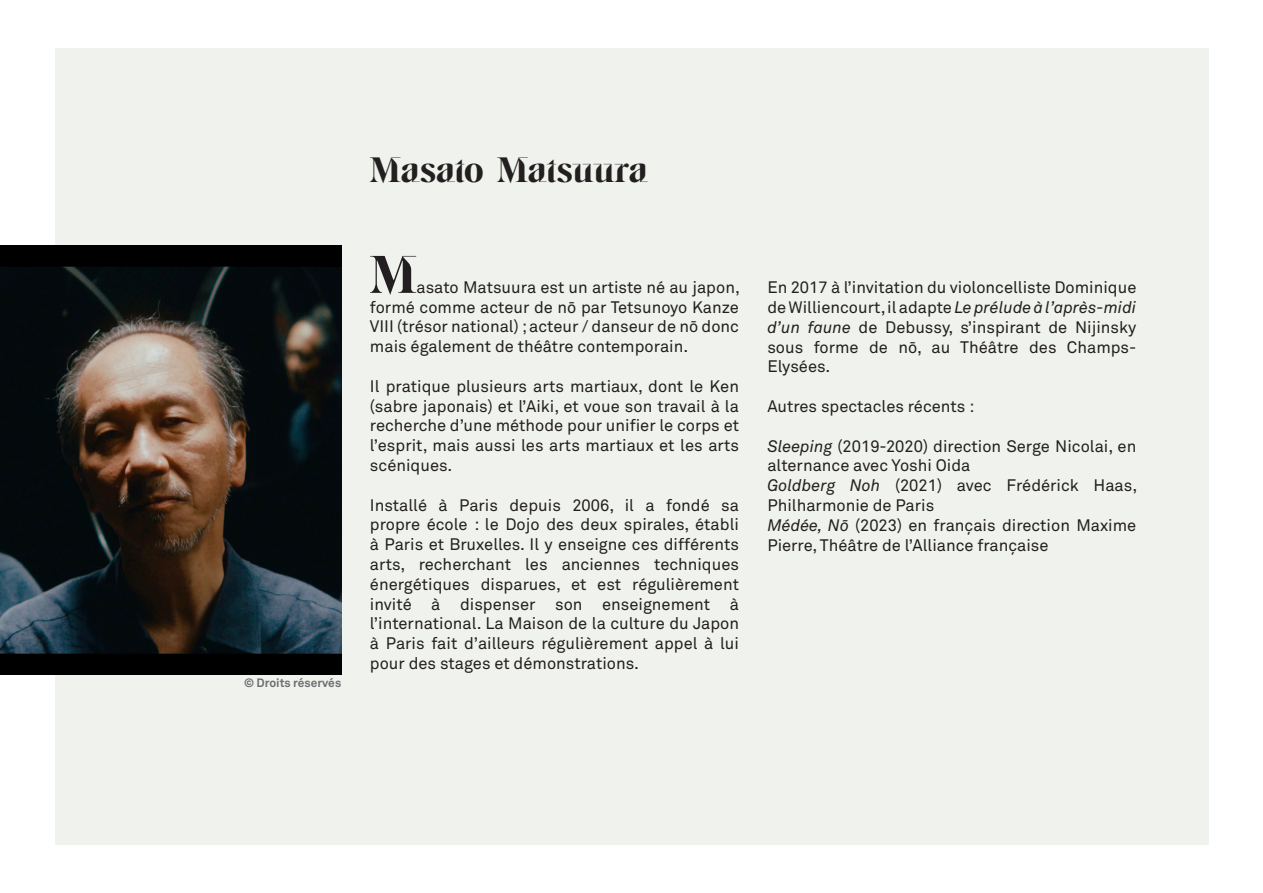
<style>
.page{position:relative;width:1263px;height:893px;background:#fff}
.page>*{position:absolute;margin:0;border:0;box-sizing:border-box;transform-origin:0 0}
.t1{font:54px "BN Shade";color:#231f20}
.t2{font:36px "BN Shade";letter-spacing:-.005em;color:#231f20}
.t3{font:16.5px/19.8px "Akkurat Pro";color:#231f20;text-align:justify}
.t4{font:700 12px "Akkurat Pro";color:#6c6d70}
.s1{font-style:italic}
</style>
<div class="page">
<div style="left:56px;top:48px;width:1153px;height:797px;background:#eff2ed"></div>
<img style="left:0;top:246px;width:342px;height:428px">
<p class="t4" style="left:244px;top:675px;width:99px">© Droits réservés</p>
<p class="t2" style="left:370px;top:149px;width:279px">Masato Matsuura</p>
<p class="t1" style="left:370px;top:244px;width:48px">M</p>
<p class="t3" style="left:370px;top:278px;width:371px;text-indent:46px">asato Matsuura est un artiste né au japon, formé comme acteur de nō par Tetsunoyo Kanze VIII (trésor national) ; acteur / danseur de nō donc mais également de théâtre contemporain.</p>
<p class="t3" style="left:370px;top:377px;width:371px">Il pratique plusieurs arts martiaux, dont le Ken (sabre japonais) et l’Aiki, et voue son travail à la recherche d’une méthode pour unifier le corps et l’esprit, mais aussi les arts martiaux et les arts scéniques.</p>
<p class="t3" style="left:370px;top:495px;width:371px">Installé à Paris depuis 2006, il a fondé sa propre école : le Dojo des deux spirales, établi à Paris et Bruxelles. Il y enseigne ces différents arts, recherchant les anciennes techniques énergétiques disparues, et est régulièrement invité à dispenser son enseignement à l’international. La Maison de la culture du Japon à Paris fait d’ailleurs régulièrement appel à lui pour des stages et démonstrations.</p>
<p class="t3" style="left:767px;top:278px;width:371px">En 2017 à l’invitation du violoncelliste Dominique de Williencourt, il adapte <span class="s1">Le prélude à l’après-midi d’un faune</span> de Debussy, s’inspirant de Nijinsky sous forme de nō, au Théâtre des Champs-Elysées.</p>
<p class="t3" style="left:767px;top:397px;width:208px">Autres spectacles récents :</p>
<p class="t3" style="left:767px;top:436px;width:370px"><span class="s1">Sleeping</span> (2019-2020) direction Serge Nicolai, en alternance avec Yoshi Oida</p>
<p class="t3" style="left:767px;top:476px;width:371px"><span class="s1">Goldberg Noh</span> (2021) avec Frédérick Haas,<br>Philharmonie de Paris</p>
<p class="t3" style="left:767px;top:516px;width:370px"><span class="s1">Médée, Nō</span> (2023) en français direction Maxime<br>Pierre, Théâtre de l’Alliance française</p>
</div>
